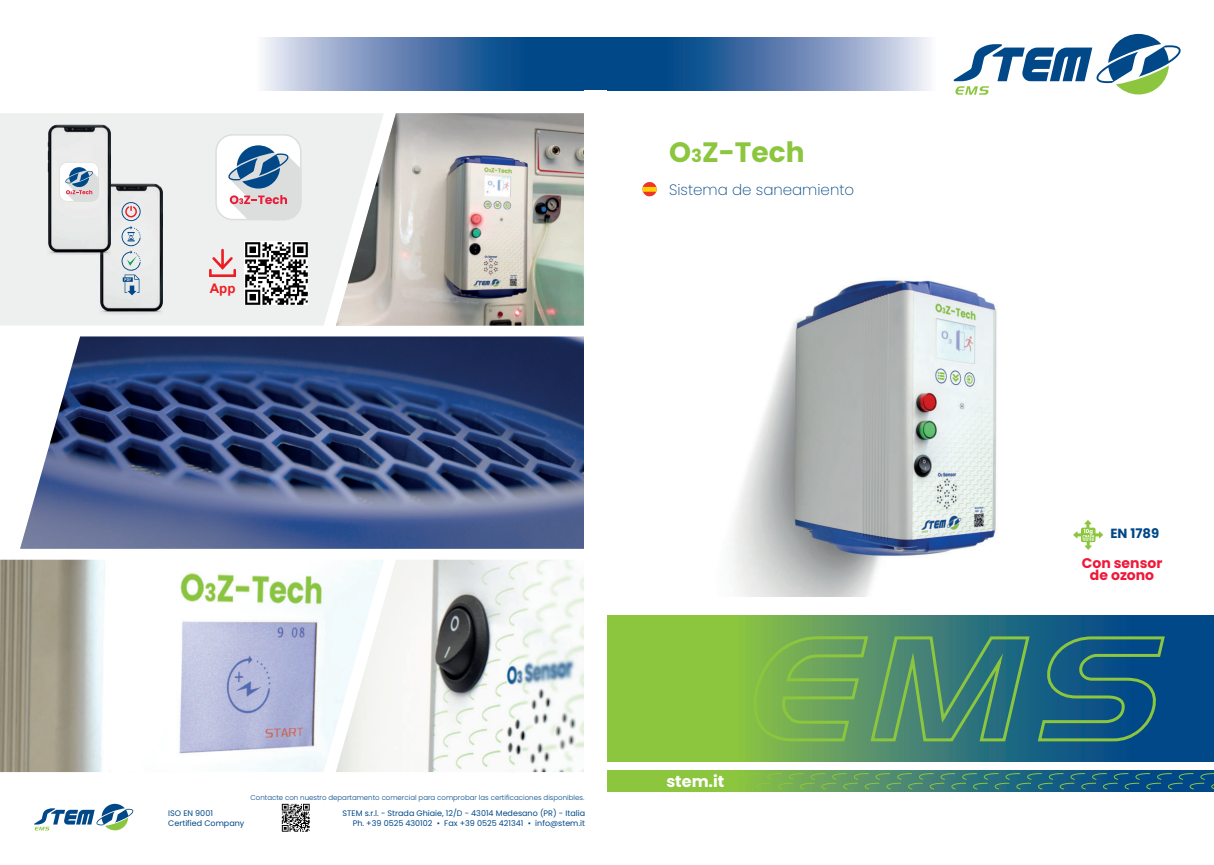
<style>
.page{position:relative;width:1214px;height:865px;background:#fff}
.page>*{position:absolute;margin:0;border:0;box-sizing:border-box;transform-origin:0 0}
.t1{font:700 28px "Poppins";color:#8bc63e}
.t2{font:700 16px "Poppins";color:#fff}
.t3{font:200 15px "Poppins";color:#004888}
.t4{font:700 14px/12.5px "Poppins";color:#ed1a3a;text-align:center}
.t5{font:700 13.2px "Poppins";color:#004888}
.t6{font:700 13.2px "Arial";color:#ee1d23}
.t7{font:8px/9.6px "Poppins";color:#004888;text-align:right}
.t8{font:300 7px "Poppins";color:#004888}
.s1{font-size:18px}
</style>
<div class="page">
<svg style="left:607px;top:790px;width:606px;height:1px"></svg>
<svg style="left:607px;top:771px;width:606px;height:19px;background:#4e8e64"></svg>
<svg style="left:607px;top:616px;width:606px;height:145px;background:#5a995b"></svg>
<svg style="left:750px;top:634px;width:416px;height:109px;background:#44846c"></svg>
<img style="left:20px;top:336px;width:564px;height:213px">
<img style="left:384px;top:559px;width:200px;height:213px">
<img style="left:0;top:559px;width:384px;height:213px">
<img style="left:384px;top:113px;width:200px;height:212px">
<svg style="left:0;top:113px;width:384px;height:212px;background:#e8e9e8"></svg>
<img style="left:733px;top:280px;width:264px;height:317px">
<svg style="left:595px;top:38px;width:336px;height:53px;background:#567eae"></svg>
<svg style="left:261px;top:38px;width:334px;height:53px;background:#5880af"></svg>
<svg style="left:953px;top:34px;width:227px;height:61px"></svg>
<svg style="left:34px;top:803px;width:99px;height:27px"></svg>
<img style="left:281px;top:803px;width:29px;height:29px">
<svg style="left:642px;top:182px;width:15px;height:15px"></svg>
<svg style="left:209px;top:249px;width:27px;height:28px"></svg>
<img style="left:245px;top:242px;width:63px;height:63px">
<svg style="left:215px;top:134px;width:86px;height:86px"></svg>
<img style="left:100px;top:184px;width:62px;height:130px">
<svg style="left:121px;top:202px;width:20px;height:93px;background:#c3cbd4"></svg>
<img style="left:48px;top:125px;width:62px;height:130px">
<svg style="left:59px;top:162px;width:40px;height:40px"></svg>
<svg style="left:1073px;top:520px;width:30px;height:30px"></svg>
<h3 class="t6" style="left:210px;top:283px;width:27px">App</h3>
<h1 class="t1" style="left:669px;top:136px;width:137px">O<span class="s1">3</span>Z-Tech</h1>
<h3 class="t3" style="left:669px;top:181px;width:187px">Sistema de saneamiento</h3>
<p class="t8" style="left:250px;top:794px;width:335px">Contacte con nuestro departamento comercial para comprobar las certificaciones disponibles.</p>
<p class="t7" style="left:342px;top:809px;width:244px">STEM s.r.l. - Strada Ghiaie, 12/D - 43014 Medesano (PR) - Italia<br>Ph. +39 0525 430102 ï Fax +39 0525 421341 ï info@stem.it</p>
<p class="t7" style="left:168px;top:808px;width:78px;text-align:left">ISO EN 9001<br>Certified Company</p>
<h2 class="t2" style="left:666px;top:772px;width:59px">stem.it</h2>
<h3 class="t5" style="left:1110px;top:526px;width:50px">EN 1789</h3>
<h3 class="t4" style="left:1081px;top:557px;width:82px">Con sensor de ozono</h3>
</div>
